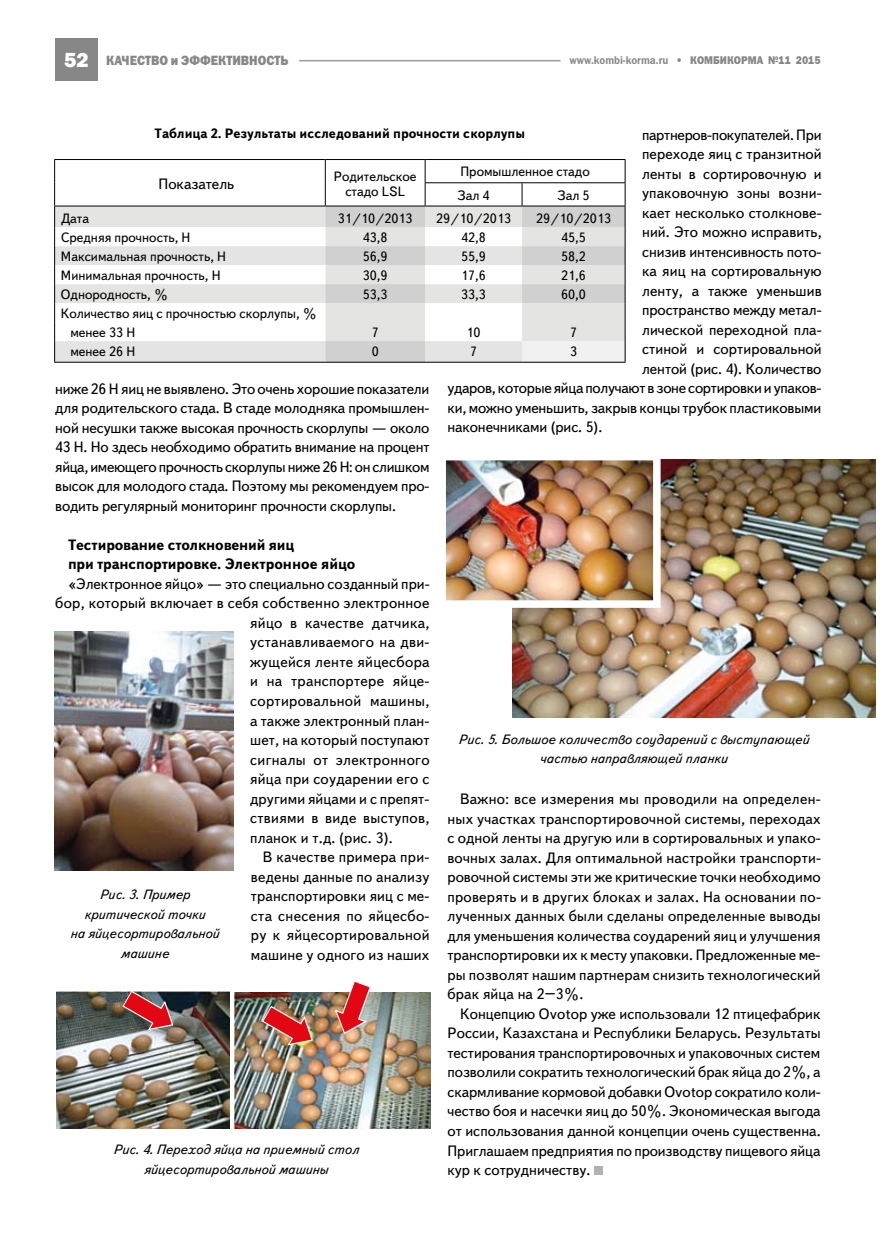
<style>
.page{position:relative;width:893px;height:1234px;background:#fff}
.page>*{position:absolute;margin:0;border:0;box-sizing:border-box;transform-origin:0 0}
.t1{font:15px/19.5px "Text Book C";letter-spacing:.005em;color:#000;text-align:justify}
.t2{font:15px "Text Book C";letter-spacing:-.02em;color:#000}
.t3{font:700 15px/19.5px "Text Book C";letter-spacing:-.01em;color:#000}
.t4{font:13.5px/15px "Text Book C";color:#000}
.t5{font:italic 13.5px/19.5px "Text Book C";color:#000;text-align:center}
.t6{font:700 13.5px "Text Book C";color:#000}
.t7{font:13.5px "Franklin Gothic Heavy C";color:#878787;scale:.9 1}
.t8{font:11.25px "Franklin Gothic Demi C";color:#878787;scale:.9 1}
.t9{font:11.25px "Franklin Gothic Heavy C";color:#878787;scale:.9 1}
.s1{font-family:"Franklin Gothic";font-weight:800;font-size:21px;color:#fff}
.s2{font-family:"Franklin Gothic Heavy C"}
</style>
<div class="page">
<div style="left:55px;top:39px;width:43px;height:42px;background:#878787"></div>
<hr style="left:299px;top:60px;width:262px;height:1px;background:#9d9c9c">
<div style="left:55px;top:206px;width:270px;height:156px;background:#e4e4e3"></div>
<svg style="left:325px;top:206px;width:300px;height:156px;background:#d8d8d7"></svg>
<svg style="left:55px;top:227px;width:467px;height:114px"></svg>
<div style="left:522px;top:341px;width:103px;height:21px;background:#f1f1f1"></div>
<hr style="left:54px;top:159px;width:271px;height:1px;background:#000">
<hr style="left:325px;top:159px;width:100px;height:1px;background:#000">
<svg style="left:325px;top:160px;width:1px;height:45px"></svg>
<hr style="left:425px;top:159px;width:97px;height:1px;background:#000">
<hr style="left:522px;top:159px;width:103px;height:1px;background:#000">
<hr style="left:425px;top:182px;width:97px;height:1px;background:#000">
<svg style="left:425px;top:160px;width:1px;height:45px"></svg>
<hr style="left:522px;top:182px;width:103px;height:1px;background:#000">
<svg style="left:522px;top:183px;width:1px;height:22px"></svg>
<hr style="left:54px;top:205px;width:271px;height:1px;background:#000">
<hr style="left:325px;top:205px;width:100px;height:1px;background:#000">
<hr style="left:425px;top:205px;width:97px;height:1px;background:#000">
<hr style="left:522px;top:205px;width:103px;height:1px;background:#000">
<svg style="left:54px;top:160px;width:1px;height:202px"></svg>
<svg style="left:625px;top:160px;width:1px;height:202px"></svg>
<hr style="left:54px;top:362px;width:271px;height:1px;background:#000">
<hr style="left:325px;top:362px;width:100px;height:1px;background:#000">
<hr style="left:425px;top:362px;width:97px;height:1px;background:#000">
<hr style="left:522px;top:362px;width:103px;height:1px;background:#000">
<img style="left:55px;top:631px;width:178px;height:239px">
<img style="left:513px;top:459px;width:363px;height:258px">
<img style="left:447px;top:462px;width:205px;height:136px">
<div style="left:438px;top:453px;width:223px;height:154px;border:8px solid #fff"></div>
<img style="left:57px;top:991px;width:173px;height:137px">
<img style="left:234px;top:992px;width:196px;height:136px">
<svg style="left:122px;top:991px;width:52px;height:39px;background:#94454a"></svg>
<img style="left:261px;top:1004px;width:53px;height:42px">
<svg style="left:334px;top:981px;width:38px;height:53px"></svg>
<div style="left:594px;top:1165px;width:9px;height:9px;background:#b2b2b2"></div>
<p class="t7" style="left:64px;top:53px;width:251px"><span class="s1">52</span> качество и эффективность</p>
<p class="t8" style="left:569px;top:54px;width:176px">www.kombi-korma.ru <span class="s2">• КОМБИКО</span></p>
<p class="t9" style="left:741px;top:54px;width:90px">РМА №11 2015</p>
<p class="t6" style="left:155px;top:126px;width:372px">Таблица 2. Результаты исследований прочности скорлупы</p>
<p class="t1" style="left:159px;top:174px;width:77px">Показатель</p>
<p class="t4" style="left:334px;top:168px;width:84px;text-align:center">Родительское стадо LSL</p>
<p class="t4" style="left:458px;top:160px;width:134px;line-height:23.2px">Промышленное стадо<br>Зал 4</p>
<p class="t2" style="left:642px;top:126px;width:181px">партнеров-покупателей. При</p>
<p class="t1" style="left:642px;top:144px;width:181px">переходе яиц с транзитной</p>
<p class="t1" style="left:642px;top:164px;width:181px">ленты в сортировочную и</p>
<p class="t1" style="left:642px;top:183px;width:181px">упаковочную зоны возни-</p>
<p class="t1" style="left:642px;top:203px;width:181px">кает несколько столкнове-</p>
<p class="t1" style="left:642px;top:222px;width:181px">ний. Это можно исправить,</p>
<p class="t1" style="left:642px;top:242px;width:181px">снизив интенсивность пото-</p>
<p class="t1" style="left:642px;top:261px;width:181px">ка яиц на сортировальную</p>
<p class="t1" style="left:642px;top:281px;width:181px">ленту, а также уменьшив</p>
<p class="t1" style="left:642px;top:300px;width:181px">пространство между метал-</p>
<p class="t1" style="left:642px;top:320px;width:181px">лической переходной пла-</p>
<p class="t1" style="left:642px;top:339px;width:181px">стиной и сортировальной</p>
<p class="t1" style="left:642px;top:359px;width:181px">лентой (рис. 4). Количество</p>
<p class="t2" style="left:447px;top:380px;width:375px">ударов, которые яйца получают в зоне сортировки и упаков-</p>
<p class="t1" style="left:447px;top:398px;width:375px">ки, можно уменьшить, закрыв концы трубок пластиковыми</p>
<p class="t1" style="left:447px;top:417px;width:157px">наконечниками (рис. 5).</p>
<p class="t4" style="left:557px;top:188px;width:34px">Зал 5</p>
<p class="t4" style="left:61px;top:211px;width:30px">Дата</p>
<p class="t4" style="left:338px;top:211px;width:76px">31/10/2013</p>
<p class="t4" style="left:436px;top:211px;width:77px">29/10/2013</p>
<p class="t4" style="left:536px;top:211px;width:77px">29/10/2013</p>
<p class="t4" style="left:61px;top:230px;width:131px">Средняя прочность, Н</p>
<p class="t4" style="left:363px;top:230px;width:26px">43,8</p>
<p class="t4" style="left:461px;top:230px;width:26px">42,8</p>
<p class="t4" style="left:561px;top:230px;width:26px">45,5</p>
<p class="t4" style="left:61px;top:249px;width:167px">Максимальная прочность, Н</p>
<p class="t4" style="left:363px;top:249px;width:27px">56,9</p>
<p class="t4" style="left:461px;top:249px;width:27px">55,9</p>
<p class="t4" style="left:561px;top:249px;width:26px">58,2</p>
<p class="t4" style="left:61px;top:268px;width:161px">Минимальная прочность, Н</p>
<p class="t4" style="left:363px;top:268px;width:26px">30,9</p>
<p class="t4" style="left:461px;top:268px;width:26px">17,6</p>
<p class="t4" style="left:561px;top:268px;width:26px">21,6</p>
<p class="t4" style="left:61px;top:287px;width:109px">Однородность, %</p>
<p class="t4" style="left:363px;top:287px;width:26px">53,3</p>
<p class="t4" style="left:461px;top:287px;width:26px">33,3</p>
<p class="t4" style="left:561px;top:287px;width:26px">60,0</p>
<p class="t4" style="left:70px;top:304px;width:248px;line-height:19px;text-indent:-9px">Количество яиц с прочностью скорлупы, % менее 33 Н</p>
<p class="t4" style="left:372px;top:325px;width:9px">7</p>
<p class="t4" style="left:467px;top:325px;width:16px">10</p>
<p class="t4" style="left:570px;top:325px;width:9px">7</p>
<p class="t4" style="left:70px;top:344px;width:66px">менее 26 Н</p>
<p class="t4" style="left:372px;top:344px;width:9px">0</p>
<p class="t4" style="left:470px;top:344px;width:9px">7</p>
<p class="t4" style="left:570px;top:344px;width:9px">3</p>
<p class="t1" style="left:55px;top:379px;width:376px">ниже 26 Н яиц не выявлено. Это очень хорошие показатели для родительского стада. В стаде молодняка промышлен&shy;ной несушки также высокая прочность скорлупы — около 43 Н. Но здесь необходимо обратить внимание на процент яйца, имеющего прочность скорлупы ниже 26 Н: он слишком высок для молодого стада. Поэтому мы рекомендуем про&shy;водить регулярный мониторинг прочности скорлупы.</p>
<p class="t3" style="left:68px;top:535px;width:289px">Тестирование столкновений яиц<br>при транспортировке. Электронное яйцо</p>
<p class="t1" style="left:68px;top:574px;width:363px">«Электронное яйцо» — это специально созданный при-</p>
<p class="t1" style="left:55px;top:593px;width:376px">бор, который включает в себя собственно электронное</p>
<p class="t1" style="left:250px;top:613px;width:181px">яйцо в качестве датчика,</p>
<p class="t1" style="left:250px;top:632px;width:181px">устанавливаемого на дви-</p>
<p class="t1" style="left:250px;top:652px;width:181px">жущейся ленте яйцесбора</p>
<p class="t1" style="left:250px;top:671px;width:181px">и на транспортере яйце-</p>
<p class="t1" style="left:250px;top:691px;width:181px">сортировальной машины,</p>
<p class="t1" style="left:250px;top:710px;width:181px">а также электронный план-</p>
<p class="t1" style="left:250px;top:730px;width:181px">шет, на который поступают</p>
<p class="t1" style="left:250px;top:749px;width:181px">сигналы от электронного</p>
<p class="t1" style="left:250px;top:769px;width:181px">яйца при соударении его с</p>
<p class="t1" style="left:250px;top:788px;width:181px">другими яйцами и с препят-</p>
<p class="t1" style="left:250px;top:808px;width:181px">ствиями в виде выступов,</p>
<p class="t1" style="left:250px;top:827px;width:144px">планок и т.д. (рис. 3).</p>
<p class="t1" style="left:263px;top:847px;width:168px">В качестве примера при-</p>
<p class="t1" style="left:251px;top:866px;width:180px">ведены данные по анализу</p>
<p class="t1" style="left:251px;top:886px;width:180px">транспортировки яиц с ме-</p>
<p class="t1" style="left:251px;top:905px;width:180px">ста снесения по яйцесбо-</p>
<p class="t1" style="left:251px;top:925px;width:180px">ру к яйцесортировальной</p>
<p class="t1" style="left:251px;top:944px;width:180px">машине у одного из наших</p>
<p class="t5" style="left:458px;top:729px;width:352px">Рис. 5. Большое количество соударений с выступающей частью направляющей планки</p>
<p class="t1" style="left:447px;top:789px;width:375px;text-indent:13px">Важно: все измерения мы проводили на определен&shy;ных участках транспортировочной системы, переходах с одной ленты на другую или в сортировальных и упако&shy;вочных залах. Для оптимальной настройки транспорти&shy;ровочной системы эти же критические точки необходимо проверять и в других блоках и залах. На основании по&shy;лученных данных были сделаны определенные выводы для уменьшения количества соударений яиц и улучшения транспортировки их к месту упаковки. Предложенные ме&shy;ры позволят нашим партнерам снизить технологический брак яйца на 2–3%.</p>
<p class="t1" style="left:447px;top:1004px;width:375px;text-indent:13px">Концепцию Ovotop уже использовали 12 птицефабрик России, Казахстана и Республики Беларусь. Результаты тестирования транспортировочных и упаковочных систем позволили сократить технологический брак яйца до 2%, а скармливание кормовой добавки Ovotop сократило коли&shy;чество боя и насечки яиц до 50%. Экономическая выгода от использования данной концепции очень существенна.<br>Приглашаем предприятия по производству пищевого яйца кур к сотрудничеству.</p>
<p class="t5" style="left:70px;top:884px;width:151px">Рис. 3. Пример критической точки<br>на яйцесортировальной машине</p>
<p class="t5" style="left:113px;top:1139px;width:247px">Рис. 4. Переход яйца на приемный стол яйцесортировальной машины</p>
</div>
